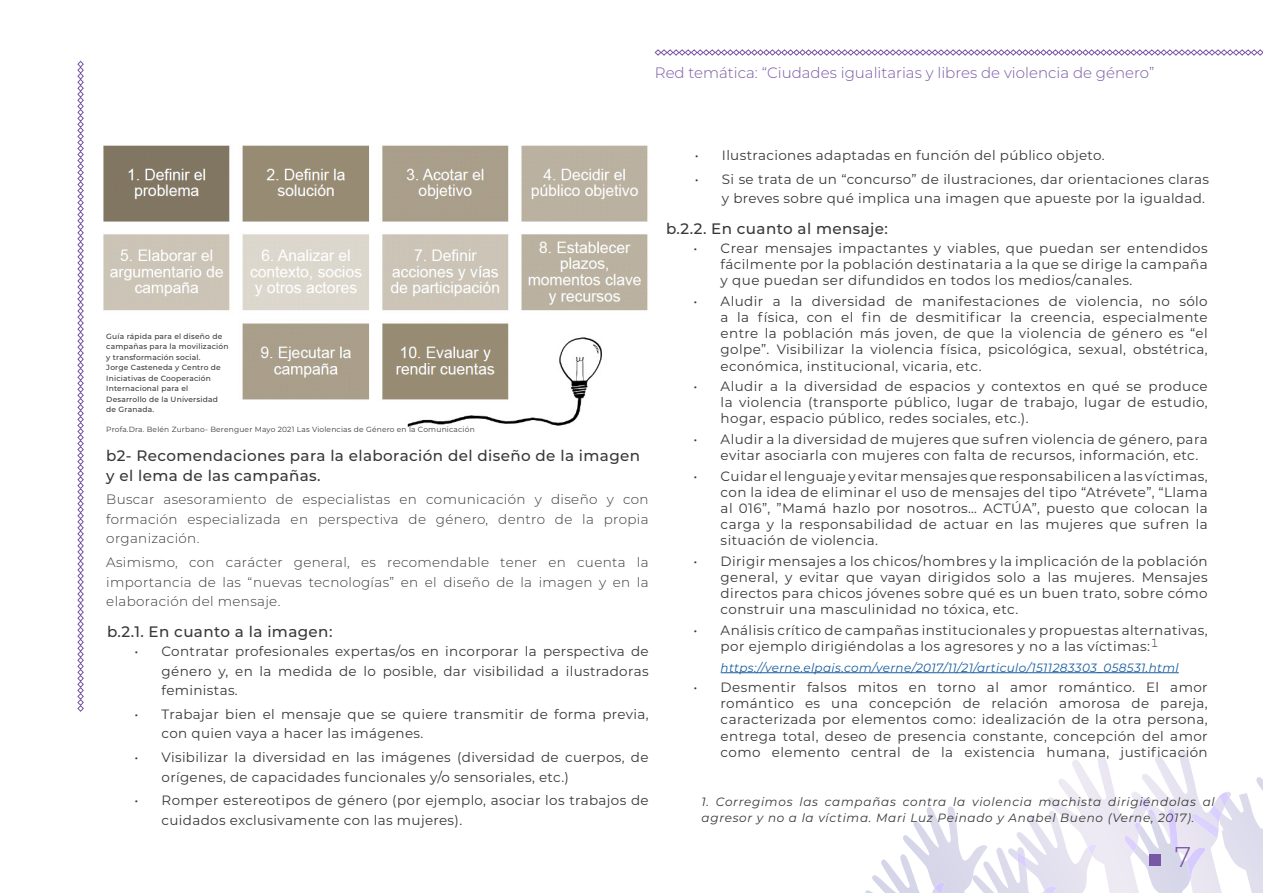
<style>
.page{position:relative;width:1263px;height:893px;background:#fff}
.page>*{position:absolute;margin:0;border:0;box-sizing:border-box;transform-origin:0 0}
.t1{font:300 28.5px "Montserrat";color:#7857a4}
.t2{font:500 15.15px/19.5px "Montserrat";letter-spacing:.025em;color:#383839}
.t3{font:300 15px "Montserrat";color:#7857a4}
.t4{font:13.5px/16.2px "Montserrat";letter-spacing:.025em;color:#383839;text-align:justify}
.t5{font:300 13.5px/19.5px "Montserrat";letter-spacing:.025em;color:#383839;text-align:justify}
.t6{font:13.5px "Courier New";color:#383839}
.t7{font:italic 12px/16.5px "Montserrat";letter-spacing:.06em;color:#383839}
.t8{font:italic 12px "Montserrat";letter-spacing:.03em;color:#175d9e}
.t9{font:500 7.5px/10.5px "Montserrat";letter-spacing:.025em;color:#383839}
.t10{font:7.5px "Montserrat";letter-spacing:.025em;color:#383839}
</style>
<div class="page">
<svg style="left:654px;top:49px;width:609px;height:7px"></svg>
<svg style="left:77px;top:61px;width:7px;height:651px"></svg>
<svg style="left:865px;top:751px;width:398px;height:142px"></svg>
<img style="left:1191px;top:792px;width:38px;height:47px">
<div style="left:1149px;top:854px;width:11px;height:12px;background:#7857a4"></div>
<hr style="left:721px;top:672px;width:458px;height:1px;background:#175d9e">
<img style="left:103px;top:145px;width:545px;height:282px">
<div style="left:101px;top:331px;width:116px;height:69px;background:#fff"></div>
<div style="left:106px;top:400px;width:245px;height:34px;background:#fff"></div>
<p class="t3" style="left:655px;top:63px;width:501px">Red temática: “Ciudades igualitarias y libres de violencia de género”</p>
<p class="t9" style="left:106px;top:330px;width:124px">Guía rápida para el diseño de campañas para la movilización y transformación social.<br>Jorge Casteneda y Centro de<br>Iniciativas de Cooperación<br>Internacional para el<br>Desarrollo de la Universidad de Granada.</p>
<p class="t10" style="left:106px;top:425px;width:370px">Profa.Dra. Belén Zurbano- Berenguer Mayo 2021 Las Violencias de Género en la Comunicación</p>
<p class="t2" style="left:106px;top:445px;width:535px">b2- Recomendaciones para la elaboración del diseño de la imagen y el lema de las campañas.</p>
<p class="t5" style="left:106px;top:489px;width:544px">Buscar asesoramiento de especialistas en comunicación y diseño y con formación especializada en perspectiva de género, dentro de la propia organización.</p>
<p class="t5" style="left:106px;top:552px;width:544px">Asimismo, con carácter general, es recomendable tener en cuenta la importancia de las “nuevas tecnologías” en el diseño de la imagen y en la elaboración del mensaje.</p>
<p class="t2" style="left:107px;top:621px;width:227px">b.2.1. En cuanto a la imagen:</p>
<p class="t4" style="left:162px;top:641px;width:489px;line-height:19.5px;text-indent:-27px">• Contratar profesionales expertas/os en incorporar la perspectiva de género y, en la medida de lo posible, dar visibilidad a ilustradoras feministas.</p>
<p class="t4" style="left:162px;top:704px;width:488px;line-height:19.5px;text-indent:-27px">• Trabajar bien el mensaje que se quiere transmitir de forma previa, con quien vaya a hacer las imágenes.</p>
<p class="t4" style="left:162px;top:747px;width:488px;line-height:19.5px;text-indent:-27px">• Visibilizar la diversidad en las imágenes (diversidad de cuerpos, de orígenes, de capacidades funcionales y/o sensoriales, etc.)</p>
<p class="t4" style="left:162px;top:790px;width:488px;line-height:19.5px;text-indent:-27px">• Romper estereotipos de género (por ejemplo, asociar los trabajos de cuidados exclusivamente con las mujeres).</p>
<p class="t4" style="left:695px;top:146px;width:411px">• Ilustraciones adaptadas en función del público objeto.</p>
<p class="t4" style="left:695px;top:168px;width:516px;line-height:19.5px;text-align:right">• Si se trata de un “concurso” de ilustraciones, dar orientaciones claras y breves sobre qué implica una imagen que apueste por la igualdad.</p>
<p class="t2" style="left:666px;top:218px;width:223px">b.2.2. En cuanto al mensaje:</p>
<p class="t4" style="left:721px;top:240px;width:489px;text-indent:-27px">• Crear mensajes impactantes y viables, que puedan ser entendidos fácilmente por la población destinataria a la que se dirige la campaña y que puedan ser difundidos en todos los medios/canales.</p>
<p class="t4" style="left:721px;top:292px;width:489px;text-indent:-27px">• Aludir a la diversidad de manifestaciones de violencia, no sólo a la física, con el fin de desmitificar la creencia, especialmente entre la población más joven, de que la violencia de género es “el golpe”. Visibilizar la violencia física, psicológica, sexual, obstétrica, económica, institucional, vicaria, etc.</p>
<p class="t4" style="left:721px;top:378px;width:489px;text-indent:-27px">• Aludir a la diversidad de espacios y contextos en qué se produce la violencia (transporte público, lugar de trabajo, lugar de estudio, hogar, espacio público, redes sociales, etc.).</p>
<p class="t4" style="left:721px;top:431px;width:488px;text-indent:-27px">• Aludir a la diversidad de mujeres que sufren violencia de género, para evitar asociarla con mujeres con falta de recursos, información, etc.</p>
<p class="t4" style="left:721px;top:467px;width:489px;text-indent:-27px">• Cuidar el lenguaje y evitar mensajes que responsabilicen a las víctimas, con la idea de eliminar el uso de mensajes del tipo “Atrévete”, “Llama al 016”, ”Mamá hazlo por nosotros… ACTÚA”, puesto que colocan la carga y la responsabilidad de actuar en las mujeres que sufren la situación de violencia.</p>
<p class="t4" style="left:721px;top:552px;width:489px;text-indent:-27px">• Dirigir mensajes a los chicos/hombres y la implicación de la población general, y evitar que vayan dirigidos solo a las mujeres. Mensajes directos para chicos jóvenes sobre qué es un buen trato, sobre cómo construir una masculinidad no tóxica, etc.</p>
<p class="t4" style="left:721px;top:621px;width:488px;text-indent:-27px">• Análisis crítico de campañas institucionales y propuestas alternativas, por ejemplo dirigiéndolas a los agresores y no a las víctimas:</p>
<p class="t8" style="left:721px;top:659px;width:460px">https://verne.elpais.com/verne/2017/11/21/articulo/1511283303_058531.html</p>
<p class="t4" style="left:721px;top:679px;width:489px;text-indent:-27px">• Desmentir falsos mitos en torno al amor romántico. El amor romántico es una concepción de relación amorosa de pareja, caracterizada por elementos como: idealización de la otra persona, entrega total, deseo de presencia constante, concepción del amor como elemento central de la existencia humana, justificación</p>
<p class="t6" style="left:1151px;top:635px;width:10px">1</p>
<p class="t7" style="left:701px;top:793px;width:515px">1. Corregimos las campañas contra la violencia machista dirigiéndolas al agresor y no a la víctima. Mari Luz Peinado y Anabel Bueno (Verne, 2017).</p>
<h1 class="t1" style="left:1175px;top:837px;width:18px">7</h1>
</div>
